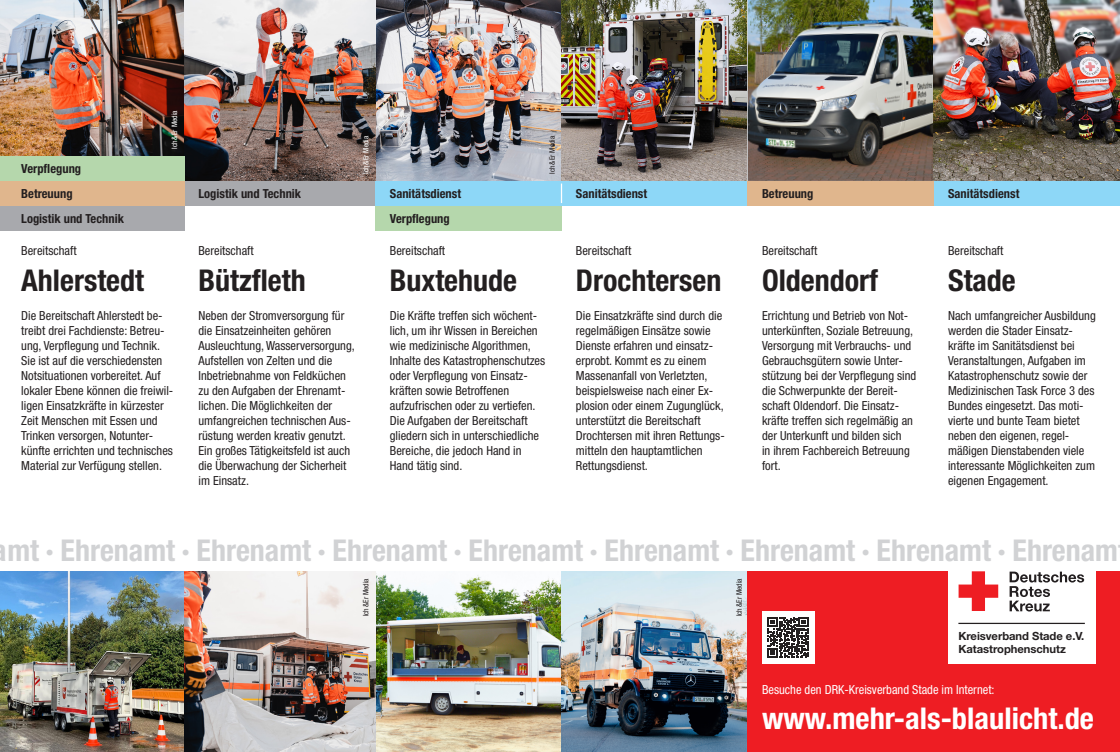
<style>
.page{position:relative;width:1120px;height:752px;background:#fff}
.page>*{position:absolute;margin:0;border:0;box-sizing:border-box;transform-origin:0 0}
.t1{font:700 condensed 30px "Helvetica Neue LT Pro";color:#d1d2d4}
.t2{font:700 condensed 30px "Helvetica Neue LT Pro";color:#231f20}
.t3{font:700 condensed 30px "Helvetica Neue LT Pro";color:#fff}
.t4{font:condensed 12.5px/15px "Helvetica Neue LT Pro";color:#231f20}
.t5{font:700 condensed 12.5px "Helvetica Neue LT Pro";color:#231f20}
.t6{font:condensed 12.5px "Helvetica Neue LT Pro";color:#fff}
.t7{font:700 11.25px "Helvetica Neue LT Pro";letter-spacing:-.005em;color:#231f20}
.t8{font:condensed 7.5px "Helvetica Neue LT Pro";color:#231f20}
.t9{font:condensed 7.5px "Helvetica Neue LT Pro";color:#fff}
</style>
<div class="page">
<img style="left:0;top:0;width:184px;height:156px">
<img style="left:0;top:571px;width:184px;height:180px">
<img style="left:376px;top:0;width:186px;height:181px">
<img style="left:376px;top:571px;width:186px;height:180px">
<img style="left:562px;top:0;width:186px;height:181px">
<img style="left:562px;top:571px;width:186px;height:180px">
<img style="left:184px;top:0;width:192px;height:181px">
<img style="left:184px;top:571px;width:192px;height:180px">
<img style="left:748px;top:0;width:186px;height:181px">
<div style="left:748px;top:570px;width:186px;height:181px;background:#ee1d23"></div>
<img style="left:934px;top:0;width:186px;height:181px">
<div style="left:934px;top:570px;width:186px;height:181px;background:#ee1d23"></div>
<div style="left:184px;top:181px;width:192px;height:25px;background:#a8a9ad"></div>
<div style="left:0;top:181px;width:184px;height:25px;background:#e0b68d"></div>
<div style="left:0;top:156px;width:184px;height:25px;background:#b5d7ac"></div>
<div style="left:376px;top:181px;width:186px;height:25px;background:#8dd7f7"></div>
<div style="left:934px;top:181px;width:186px;height:25px;background:#8dd7f7"></div>
<div style="left:562px;top:181px;width:186px;height:25px;background:#8dd7f7"></div>
<div style="left:748px;top:181px;width:186px;height:25px;background:#e0b68d"></div>
<div style="left:376px;top:206px;width:186px;height:24px;background:#b5d7ac"></div>
<div style="left:0;top:206px;width:184px;height:24px;background:#a8a9ad"></div>
<div style="left:948px;top:563px;width:147px;height:100px;background:#fff"></div>
<svg style="left:1009px;top:571px;width:75px;height:40px"></svg>
<svg style="left:958px;top:571px;width:40px;height:39px"></svg>
<hr style="left:958px;top:622px;width:127px;height:1px;background:#231f20">
<svg style="left:561px;top:183px;width:1px;height:20px"></svg>
<div style="left:762px;top:611px;width:52px;height:52px;background:#fff"></div>
<svg style="left:767px;top:617px;width:41px;height:40px"></svg>
<p class="t5" style="left:21px;top:161px;width:61px">Verpflegung</p>
<p class="t9" style="left:170px;top:148px;width:40px;rotate:-90deg">Ich&amp;Er Media</p>
<p class="t9" style="left:361px;top:174px;width:40px;rotate:-90deg">Ich&amp;Er Media</p>
<p class="t8" style="left:547px;top:174px;width:40px;rotate:-90deg">Ich&amp;Er Media</p>
<p class="t5" style="left:21px;top:186px;width:53px">Betreuung</p>
<p class="t5" style="left:198px;top:186px;width:104px">Logistik und Technik</p>
<p class="t5" style="left:390px;top:186px;width:73px">Sanitätsdienst</p>
<p class="t5" style="left:576px;top:186px;width:73px">Sanitätsdienst</p>
<p class="t5" style="left:762px;top:186px;width:53px">Betreuung</p>
<p class="t5" style="left:948px;top:186px;width:73px">Sanitätsdienst</p>
<p class="t5" style="left:21px;top:211px;width:104px">Logistik und Technik</p>
<p class="t4" style="left:21px;top:243px;width:57px">Bereitschaft</p>
<p class="t2" style="left:21px;top:262px;width:124px">Ahlerstedt</p>
<p class="t4" style="left:21px;top:307px;width:153px">Die Bereitschaft Ahlerstedt be&shy;treibt drei Fachdienste: Betreu&shy;ung, Verpflegung und Technik.<br>Sie ist auf die verschiedensten<br>Notsituationen vorbereitet. Auf lokaler Ebene können die freiwil&shy;ligen Einsatzkräfte in kürzester<br>Zeit Menschen mit Essen und<br>Trinken versorgen, Notunter&shy;künfte errichten und technisches<br>Material zur Verfügung stellen.</p>
<p class="t4" style="left:198px;top:243px;width:57px">Bereitschaft</p>
<p class="t2" style="left:198px;top:262px;width:109px">Bützfleth</p>
<p class="t4" style="left:198px;top:307px;width:158px">Neben der Stromversorgung für die Einsatzeinheiten gehören<br>Ausleuchtung, Wasserversorgung,<br>Aufstellen von Zelten und die<br>Inbetriebnahme von Feldküchen zu den Aufgaben der Ehrenamt&shy;lichen. Die Möglichkeiten der umfangreichen technischen Aus&shy;rüstung werden kreativ genutzt.<br>Ein großes Tätigkeitsfeld ist auch die Überwachung der Sicherheit im Einsatz.</p>
<p class="t5" style="left:390px;top:210px;width:61px">Verpflegung</p>
<p class="t4" style="left:390px;top:243px;width:57px">Bereitschaft</p>
<p class="t2" style="left:390px;top:262px;width:129px">Buxtehude</p>
<p class="t4" style="left:576px;top:243px;width:57px">Bereitschaft</p>
<p class="t2" style="left:576px;top:262px;width:147px">Drochtersen</p>
<p class="t4" style="left:762px;top:243px;width:57px">Bereitschaft</p>
<p class="t2" style="left:762px;top:262px;width:118px">Oldendorf</p>
<p class="t4" style="left:948px;top:243px;width:57px">Bereitschaft</p>
<p class="t2" style="left:948px;top:262px;width:69px">Stade</p>
<p class="t4" style="left:390px;top:307px;width:157px">Die Kräfte treffen sich wöchent&shy;lich, um ihr Wissen in Bereichen wie medizinische Algorithmen,<br>Inhalte des Katastrophenschutzes oder Verpflegung von Einsatz&shy;kräften sowie Betroffenen aufzufrischen oder zu vertiefen.<br>Die Aufgaben der Bereitschaft gliedern sich in unterschiedliche<br>Bereiche, die jedoch Hand in<br>Hand tätig sind.</p>
<p class="t4" style="left:762px;top:307px;width:156px">Errichtung und Betrieb von Not&shy;unterkünften, Soziale Betreuung,<br>Versorgung mit Verbrauchs- und<br>Gebrauchsgütern sowie Unter&shy;stützung bei der Verpflegung sind die Schwerpunkte der Bereit&shy;schaft Oldendorf. Die Einsatz&shy;kräfte treffen sich regelmäßig an der Unterkunft und bilden sich<br>in ihrem Fachbereich Betreuung fort.</p>
<p class="t4" style="left:576px;top:307px;width:150px">Die Einsatzkräfte sind durch die regelmäßigen Einsätze sowie<br>Dienste erfahren und einsatz&shy;erprobt. Kommt es zu einem<br>Massenanfall von Verletzten, beispielsweise nach einer Ex&shy;plosion oder einem Zugunglück, unterstützt die Bereitschaft<br>Drochtersen mit ihren Rettungs&shy;mitteln den hauptamtlichen<br>Rettungsdienst.</p>
<p class="t4" style="left:948px;top:307px;width:149px">Nach umfangreicher Ausbildung werden die Stader Einsatz&shy;kräfte im Sanitätsdienst bei<br>Veranstaltungen, Aufgaben im<br>Katastrophenschutz sowie der<br>Medizinischen Task Force 3 des<br>Bundes eingesetzt. Das moti&shy;vierte und bunte Team bietet neben den eigenen, regel&shy;mäßigen Dienstabenden viele interessante Möglichkeiten zum eigenen Engagement.</p>
<p class="t1" style="left:-7px;top:531px;width:1126px">amt · Ehrenamt · Ehrenamt · Ehrenamt · Ehrenamt · Ehrenamt · Ehrenamt · Ehrenamt · Ehrenam</p>
<p class="t8" style="left:361px;top:616px;width:40px;rotate:-90deg">Ich&amp;Er Media</p>
<p class="t8" style="left:735px;top:616px;width:40px;rotate:-90deg">Ich&amp;Er Media</p>
<p class="t7" style="left:958px;top:629px;width:127px">Kreisverband Stade e.V.</p>
<p class="t7" style="left:958px;top:641px;width:109px">Katastrophenschutz</p>
<p class="t6" style="left:762px;top:681px;width:234px">Besuche den DRK-Kreisverband Stade im Internet:</p>
<p class="t3" style="left:762px;top:700px;width:333px">www.mehr-als-blaulicht.de</p>
</div>
